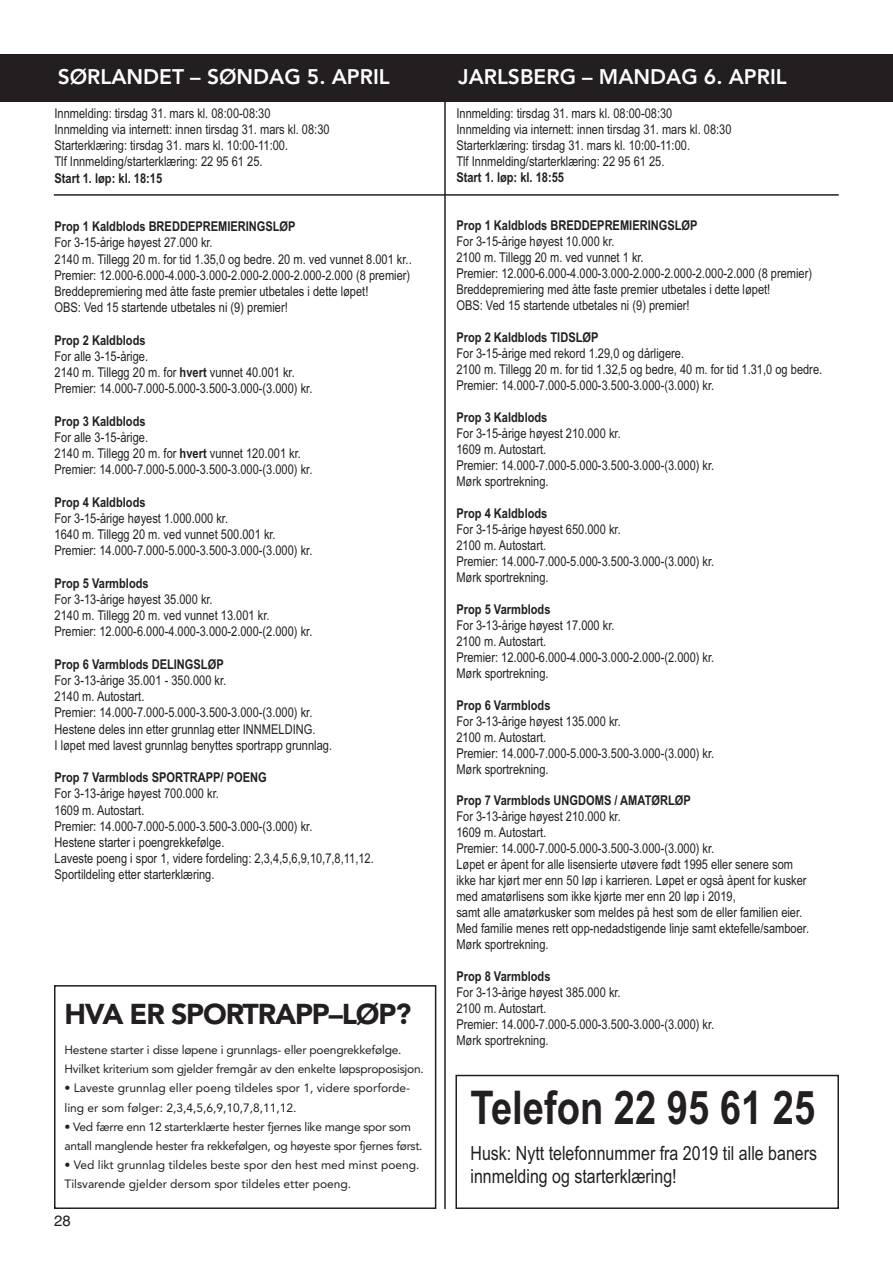
<style>
.page{position:relative;width:893px;height:1263px;background:#fff}
.page>*{position:absolute;margin:0;border:0;box-sizing:border-box;transform-origin:0 0}
.t1{font:700 46.5px "Arial Narrow";color:#231f20}
.t2{font:900 28.5px "Avenir";letter-spacing:-.04em;color:#231f20}
.t3{font:800 21px "Avenir";color:#fff}
.t4{font:19.5px/23.4px "Arial Narrow";color:#231f20}
.t5{font:15px "Helvetica";color:#231f20}
.t6{font:13.5px/16px "Arial Narrow";color:#231f20}
.t7{font:700 13.5px "Arial Narrow";color:#231f20}
.t8{font:12px/19px "Avenir";letter-spacing:-.02em;color:#231f20}
.t9{font:12px/19px "Avenir";color:#231f20}
.s1{font-weight:700}
</style>
<div class="page">
<hr style="left:891px;top:54px;width:2px;height:48px;background:#231f20">
<div style="left:0;top:54px;width:892px;height:48px;background:#231f20"></div>
<hr style="left:444px;top:54px;width:2px;height:1155px;background:#231f20">
<hr style="left:54px;top:194px;width:785px;height:2px;background:#231f20">
<div style="left:54px;top:985px;width:382px;height:224px;border:2px solid #231f20"></div>
<div style="left:455px;top:1075px;width:384px;height:134px;border:2px solid #231f20"></div>
<h3 class="t3" style="left:58px;top:60px;width:334px">SØRLANDET – SØNDAG 5. APRIL</h3>
<h3 class="t3" style="left:458px;top:60px;width:330px">JARLSBERG – MANDAG 6. APRIL</h3>
<p class="t6" style="left:55px;top:105px;width:277px">Innmelding: tirsdag 31. mars kl. 08:00-08:30<br>Innmelding via internett: innen tirsdag 31. mars kl. 08:30<br>Starterklæring: tirsdag 31. mars kl. 10:00-11:00.<br>Tlf Innmelding/starterklæring: 22 95 61 25.</p>
<p class="t7" style="left:55px;top:170px;width:109px">Start 1. løp: kl. 18:15</p>
<p class="t7" style="left:55px;top:219px;width:243px">Prop 1 Kaldblods BREDDEPREMIERINGSLØP</p>
<p class="t6" style="left:55px;top:235px;width:359px">For 3-15-årige høyest 27.000 kr.<br>2140 m. Tillegg 20 m. for tid 1.35,0 og bedre. 20 m. ved vunnet 8.001 kr..<br>Premier: 12.000-6.000-4.000-3.000-2.000-2.000-2.000-2.000 (8 premier)<br>Breddepremiering med åtte faste premier utbetales i dette løpet!<br>OBS: Ved 15 startende utbetales ni (9) premier!</p>
<p class="t7" style="left:55px;top:332px;width:93px">Prop 2 Kaldblods</p>
<p class="t6" style="left:55px;top:348px;width:259px">For alle 3-15-årige.<br>2140 m. Tillegg 20 m. for <span class="s1">hvert</span> vunnet 40.001 kr.<br>Premier: 14.000-7.000-5.000-3.500-3.000-(3.000) kr.</p>
<p class="t7" style="left:55px;top:413px;width:93px">Prop 3 Kaldblods</p>
<p class="t6" style="left:55px;top:429px;width:259px">For alle 3-15-årige.<br>2140 m. Tillegg 20 m. for <span class="s1">hvert</span> vunnet 120.001 kr.<br>Premier: 14.000-7.000-5.000-3.500-3.000-(3.000) kr.</p>
<p class="t7" style="left:55px;top:494px;width:93px">Prop 4 Kaldblods</p>
<p class="t6" style="left:55px;top:510px;width:259px">For 3-15-årige høyest 1.000.000 kr.<br>1640 m. Tillegg 20 m. ved vunnet 500.001 kr.<br>Premier: 14.000-7.000-5.000-3.500-3.000-(3.000) kr.</p>
<p class="t7" style="left:55px;top:575px;width:96px">Prop 5 Varmblods</p>
<p class="t6" style="left:55px;top:591px;width:259px">For 3-13-årige høyest 35.000 kr.<br>2140 m. Tillegg 20 m. ved vunnet 13.001 kr.<br>Premier: 12.000-6.000-4.000-3.000-2.000-(2.000) kr.</p>
<p class="t7" style="left:55px;top:656px;width:171px">Prop 6 Varmblods DELINGSLØP</p>
<p class="t6" style="left:55px;top:672px;width:279px">For 3-13-årige 35.001 - 350.000 kr.<br>2140 m. Autostart.<br>Premier: 14.000-7.000-5.000-3.500-3.000-(3.000) kr.<br>Hestene deles inn etter grunnlag etter INNMELDING.<br>I løpet med lavest grunnlag benyttes sportrapp grunnlag.</p>
<p class="t7" style="left:55px;top:769px;width:214px">Prop 7 Varmblods SPORTRAPP/ POENG</p>
<p class="t6" style="left:55px;top:785px;width:321px">For 3-13-årige høyest 700.000 kr.<br>1609 m. Autostart.<br>Premier: 14.000-7.000-5.000-3.500-3.000-(3.000) kr.<br>Hestene starter i poengrekkefølge.<br>Laveste poeng i spor 1, videre fordeling: 2,3,4,5,6,9,10,7,8,11,12.<br>Sportildeling etter starterklæring.</p>
<p class="t6" style="left:456px;top:105px;width:277px">Innmelding: tirsdag 31. mars kl. 08:00-08:30<br>Innmelding via internett: innen tirsdag 31. mars kl. 08:30<br>Starterklæring: tirsdag 31. mars kl. 10:00-11:00.<br>Tlf Innmelding/starterklæring: 22 95 61 25.</p>
<p class="t7" style="left:456px;top:169px;width:109px">Start 1. løp: kl. 18:55</p>
<p class="t7" style="left:456px;top:217px;width:243px">Prop 1 Kaldblods BREDDEPREMIERINGSLØP</p>
<p class="t6" style="left:456px;top:233px;width:357px">For 3-15-årige høyest 10.000 kr.<br>2100 m. Tillegg 20 m. ved vunnet 1 kr.<br>Premier: 12.000-6.000-4.000-3.000-2.000-2.000-2.000-2.000 (8 premier)<br>Breddepremiering med åtte faste premier utbetales i dette løpet!<br>OBS: Ved 15 startende utbetales ni (9) premier!</p>
<p class="t7" style="left:456px;top:329px;width:144px">Prop 2 Kaldblods TIDSLØP</p>
<p class="t6" style="left:456px;top:345px;width:367px">For 3-15-årige med rekord 1.29,0 og dårligere.<br>2100 m. Tillegg 20 m. for tid 1.32,5 og bedre, 40 m. for tid 1.31,0 og bedre.<br>Premier: 14.000-7.000-5.000-3.500-3.000-(3.000) kr.</p>
<p class="t7" style="left:456px;top:409px;width:93px">Prop 3 Kaldblods</p>
<p class="t6" style="left:456px;top:425px;width:259px">For 3-15-årige høyest 210.000 kr.<br>1609 m. Autostart.<br>Premier: 14.000-7.000-5.000-3.500-3.000-(3.000) kr.<br>Mørk sportrekning.</p>
<p class="t7" style="left:456px;top:505px;width:93px">Prop 4 Kaldblods</p>
<p class="t6" style="left:456px;top:521px;width:259px">For 3-15-årige høyest 650.000 kr.<br>2100 m. Autostart.<br>Premier: 14.000-7.000-5.000-3.500-3.000-(3.000) kr.<br>Mørk sportrekning.</p>
<p class="t7" style="left:456px;top:601px;width:96px">Prop 5 Varmblods</p>
<p class="t6" style="left:456px;top:617px;width:259px">For 3-13-årige høyest 17.000 kr.<br>2100 m. Autostart.<br>Premier: 12.000-6.000-4.000-3.000-2.000-(2.000) kr.<br>Mørk sportrekning.</p>
<p class="t7" style="left:456px;top:697px;width:96px">Prop 6 Varmblods</p>
<p class="t6" style="left:456px;top:713px;width:259px">For 3-13-årige høyest 135.000 kr.<br>2100 m. Autostart.<br>Premier: 14.000-7.000-5.000-3.500-3.000-(3.000) kr.<br>Mørk sportrekning.</p>
<p class="t7" style="left:456px;top:793px;width:236px">Prop 7 Varmblods UNGDOMS / AMATØRLØP</p>
<p class="t6" style="left:456px;top:809px;width:354px">For 3-13-årige høyest 210.000 kr.<br>1609 m. Autostart.<br>Premier: 14.000-7.000-5.000-3.500-3.000-(3.000) kr.<br>Løpet er åpent for alle lisensierte utøvere født 1995 eller senere som ikke har kjørt mer enn 50 løp i karrieren. Løpet er også åpent for kusker med amatørlisens som ikke kjørte mer enn 20 løp i 2019,<br>samt alle amatørkusker som meldes på hest som de eller familien eier.<br>Med familie menes rett opp-nedadstigende linje samt ektefelle/samboer.<br>Mørk sportrekning.</p>
<p class="t7" style="left:456px;top:969px;width:96px">Prop 8 Varmblods</p>
<p class="t6" style="left:456px;top:985px;width:259px">For 3-13-årige høyest 385.000 kr.<br>2100 m. Autostart.<br>Premier: 14.000-7.000-5.000-3.500-3.000-(3.000) kr.<br>Mørk sportrekning.</p>
<h2 class="t2" style="left:64px;top:990px;width:348px">HVA ER SPORTRAPP–LØP?</h2>
<p class="t8" style="left:64px;top:1040px;width:361px">Hestene starter i disse løpene i grunnlags- eller poengrekkefølge.<br>Hvilket kriterium som gjelder fremgår av den enkelte løpsproposisjon.</p>
<p class="t9" style="left:64px;top:1078px;width:347px">• Laveste grunnlag eller poeng tildeles spor 1, videre sporforde&shy;ling er som følger: 2,3,4,5,6,9,10,7,8,11,12.</p>
<p class="t8" style="left:64px;top:1116px;width:360px">• Ved færre enn 12 starterklærte hester fjernes like mange spor som antall manglende hester fra rekkefølgen, og høyeste spor fjernes først.</p>
<p class="t9" style="left:64px;top:1155px;width:357px">• Ved likt grunnlag tildeles beste spor den hest med minst poeng.<br>Tilsvarende gjelder dersom spor tildeles etter poeng.</p>
<h1 class="t1" style="left:470px;top:1080px;width:346px">Telefon 22 95 61 25</h1>
<h3 class="t4" style="left:470px;top:1141px;width:348px">Husk: Nytt telefonnummer fra 2019 til alle baners innmelding og starterklæring!</h3>
<p class="t5" style="left:54px;top:1212px;width:18px">28</p>
</div>
